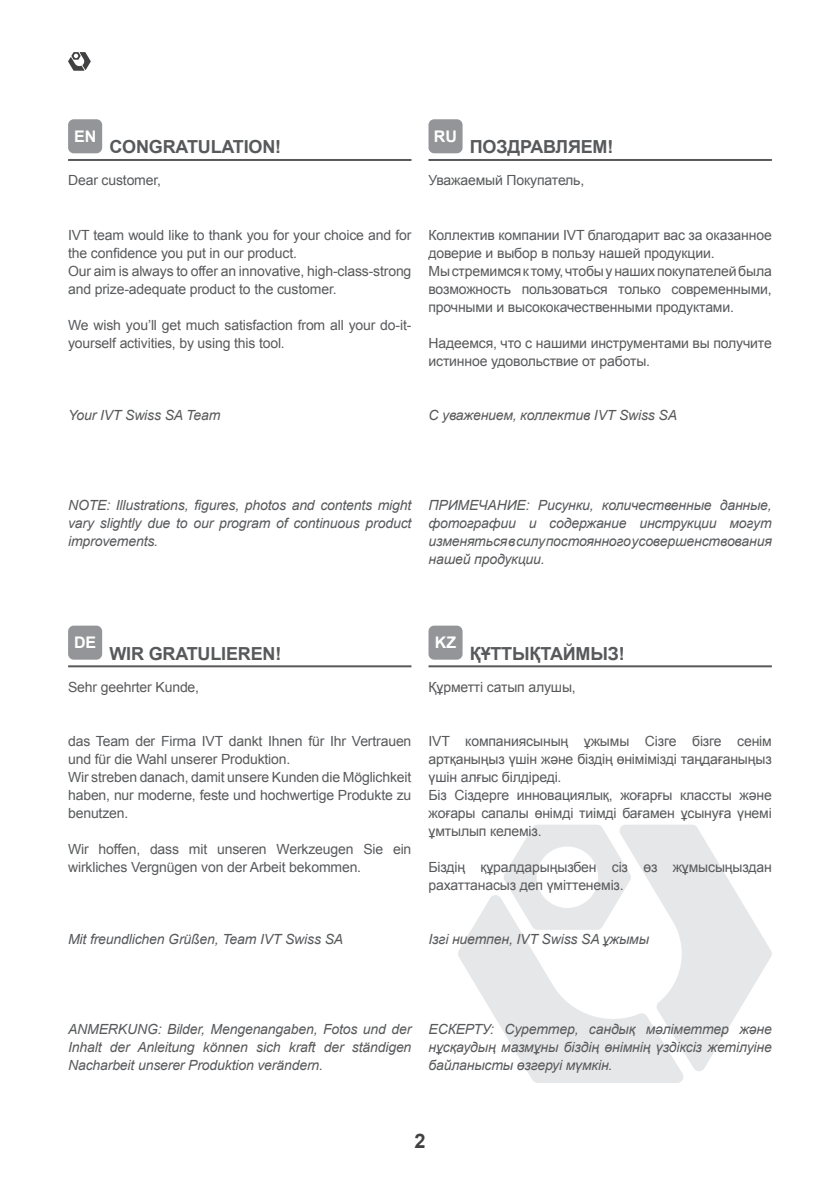
<style>
.page{position:relative;width:840px;height:1191px;background:#fff}
.page>*{position:absolute;margin:0;border:0;box-sizing:border-box;transform-origin:0 0}
.t1{font:700 20px "Arial";color:#414042}
.t2{font:700 18px "Arial";letter-spacing:-.01em;color:#58595b}
.t3{font:700 16px "Arial";color:#fff}
.t4{font:14px/18px "Arial";letter-spacing:-.01em;color:#58595b}
.t5{font:italic 14px/18px "Arial";letter-spacing:-.01em;color:#58595b;text-align:justify}
</style>
<div class="page">
<svg style="left:68px;top:52px;width:23px;height:19px"></svg>
<svg style="left:458px;top:895px;width:225px;height:188px"></svg>
<svg style="left:503px;top:825px;width:268px;height:246px"></svg>
<hr style="left:68px;top:159px;width:343px;height:2px;background:#58595b">
<hr style="left:68px;top:665px;width:343px;height:2px;background:#58595b">
<div style="left:68px;top:119px;width:34px;height:34px;background:#939598;border-radius:6px"></div>
<div style="left:68px;top:625px;width:34px;height:34px;background:#939598;border-radius:6px"></div>
<hr style="left:428px;top:159px;width:343px;height:2px;background:#58595b">
<hr style="left:428px;top:665px;width:343px;height:2px;background:#58595b">
<div style="left:428px;top:119px;width:34px;height:34px;background:#939598;border-radius:6px"></div>
<div style="left:428px;top:625px;width:34px;height:34px;background:#939598;border-radius:6px"></div>
<p class="t3" style="left:74px;top:126px;width:24px">EN</p>
<p class="t2" style="left:109px;top:135px;width:173px">CONGRATULATION!</p>
<p class="t4" style="left:68px;top:172px;width:94px">Dear customer,</p>
<p class="t3" style="left:433px;top:126px;width:25px">RU</p>
<p class="t2" style="left:469px;top:135px;width:145px">ПОЗДРАВЛЯЕМ!</p>
<p class="t4" style="left:428px;top:172px;width:157px">Уважаемый Покупатель,</p>
<p class="t4" style="left:68px;top:226px;width:344px">IVT team would like to thank you for your choice and for the confidence you put in our product.<br>Our aim is always to offer an innovative, high-class-strong and prize-adequate product to the customer.</p>
<p class="t4" style="left:68px;top:316px;width:344px">We wish you’ll get much satisfaction from all your do-it&shy;yourself activities, by using this tool.</p>
<p class="t4" style="left:428px;top:226px;width:344px">Коллектив компании IVT благодарит вас за оказанное доверие и выбор в пользу нашей продукции.<br>Мы стремимся к тому, чтобы у наших покупателей была возможность пользоваться только современными, прочными и высококачественными продуктами.</p>
<p class="t4" style="left:428px;top:334px;width:344px">Надеемся, что с нашими инструментами вы получите истинное удовольствие от работы.</p>
<p class="t5" style="left:68px;top:406px;width:154px">Your IVT Swiss SA Team</p>
<p class="t5" style="left:428px;top:406px;width:250px">С уважением, коллектив IVT Swiss SA</p>
<p class="t5" style="left:68px;top:496px;width:344px">NOTE: Illustrations, figures, photos and contents might vary slightly due to our program of continuous product improvements.</p>
<p class="t5" style="left:428px;top:496px;width:344px">ПРИМЕЧАНИЕ: Рисунки, количественные данные, фотографии и содержание инструкции могут изменяться в силу постоянного усовершенствования нашей продукции.</p>
<p class="t3" style="left:74px;top:632px;width:24px">DE</p>
<p class="t2" style="left:109px;top:641px;width:173px">WIR GRATULIEREN!</p>
<p class="t4" style="left:68px;top:678px;width:132px">Sehr geehrter Kunde,</p>
<p class="t3" style="left:434px;top:632px;width:23px">KZ</p>
<p class="t2" style="left:469px;top:641px;width:156px">ҚҰТТЫҚТАЙМЫЗ!</p>
<p class="t4" style="left:428px;top:678px;width:149px">Құрметті сатып алушы,</p>
<p class="t4" style="left:68px;top:732px;width:344px">das Team der Firma IVT dankt Ihnen für Ihr Vertrauen und für die Wahl unserer Produktion.<br>Wir streben danach, damit unsere Kunden die Möglichkeit haben, nur moderne, feste und hochwertige Produkte zu benutzen.</p>
<p class="t4" style="left:68px;top:840px;width:344px">Wir hoffen, dass mit unseren Werkzeugen Sie ein wirkliches Vergnügen von der Arbeit bekommen.</p>
<p class="t4" style="left:428px;top:732px;width:344px">IVT компаниясының ұжымы Сізге бізге сенім артқаныңыз үшін және біздің өнімімізді таңдағаныңыз үшін алғыс білдіреді.<br>Біз Сіздерге инновациялық, жоғарғы классты және жоғары сапалы өнімді тиімді бағамен ұсынуға үнемі ұмтылып келеміз.</p>
<p class="t4" style="left:428px;top:858px;width:344px">Біздің құралдарыңызбен сіз өз жұмысыңыздан рахаттанасыз деп үміттенеміз.</p>
<p class="t5" style="left:68px;top:930px;width:276px">Mit freundlichen Grüßen, Team IVT Swiss SA</p>
<p class="t5" style="left:428px;top:930px;width:222px">Ізгі ниетпен, IVT Swiss SA ұжымы</p>
<p class="t5" style="left:68px;top:1020px;width:344px">ANMERKUNG: Bilder, Mengenangaben, Fotos und der Inhalt der Anleitung können sich kraft der ständigen Nacharbeit unserer Produktion verändern.</p>
<p class="t5" style="left:428px;top:1020px;width:344px">ЕСКЕРТУ: Суреттер, сандық мәліметтер және нұсқаудың мазмұны біздің өнімнің үздіксіз жетілуіне байланысты өзгеруі мүмкін.</p>
<h1 class="t1" style="left:414px;top:1128px;width:13px">2</h1>
</div>
